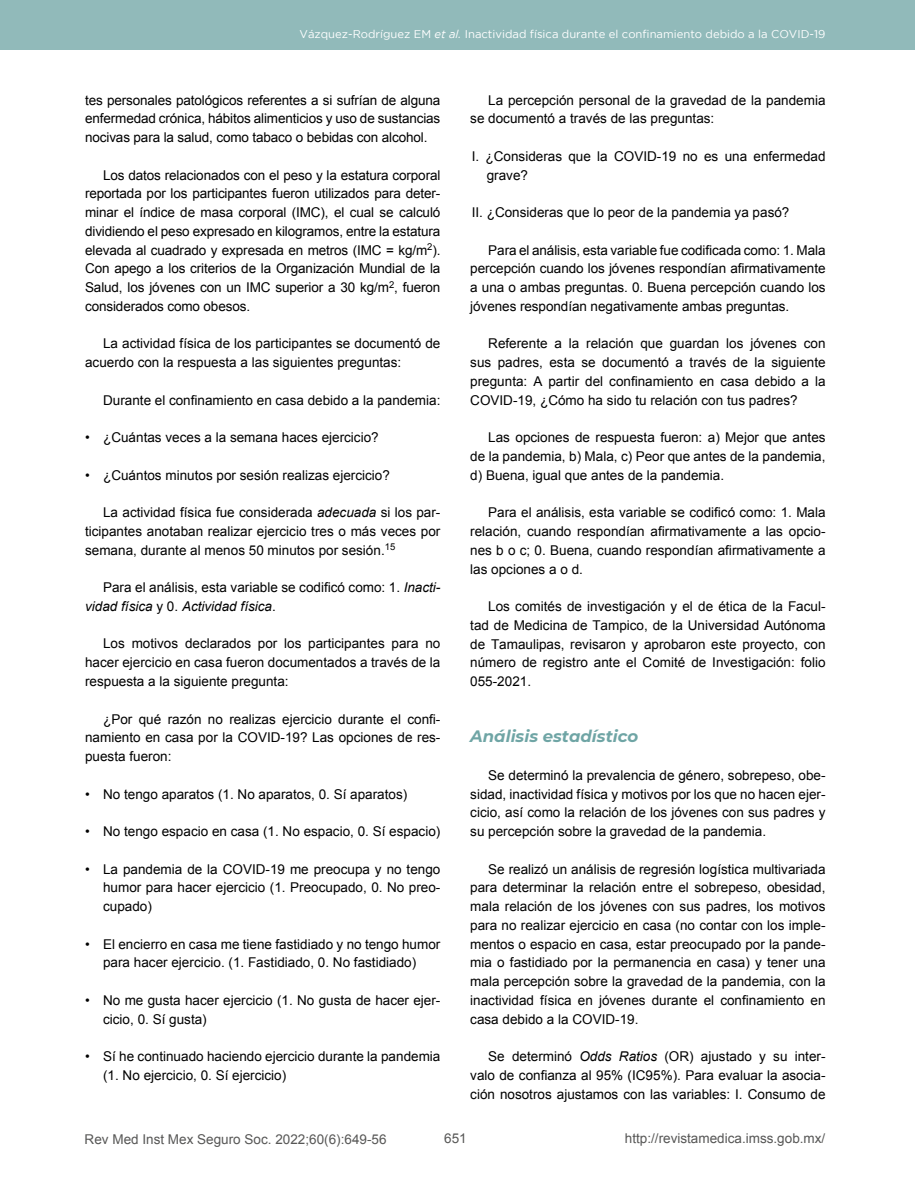
<style>
.page{position:relative;width:915px;height:1191px;background:#fff}
.page>*{position:absolute;margin:0;border:0;box-sizing:border-box;transform-origin:0 0}
.t1{font:italic 700 16.5px "Montserrat";color:#6fa5a5}
.t2{font:13.5px/18.8px "Arial";color:#000;text-align:justify}
.t3{font:13.5px "Arial";color:#575756}
.t4{font:11.25px "Gotham";color:#fff}
.s1{font-style:italic}
</style>
<div class="page">
<div style="left:0;top:0;width:914px;height:50px;background:#91baba"></div>
<p class="t4" style="left:299px;top:28px;width:527px">Vázquez-Rodríguez EM <span class="s1">et al.</span> Inactividad física durante el confinamiento debido a la COVID-19</p>
<p class="t2" style="left:85px;top:91px;width:356px">tes personales patológicos referentes a si sufrían de alguna enfermedad crónica, hábitos alimenticios y uso de sustancias nocivas para la salud, como tabaco o bebidas con alcohol.</p>
<p class="t2" style="left:85px;top:166px;width:357px;text-indent:18px">Los datos relacionados con el peso y la estatura corporal reportada por los participantes fueron utilizados para deter&shy;minar el índice de masa corporal (IMC), el cual se calculó dividiendo el peso expresado en kilogramos, entre la estatura elevada al cuadrado y expresada en metros (IMC = kg/m<sup>2</sup>).<br>Con apego a los criterios de la Organización Mundial de la Salud, los jóvenes con un IMC superior a 30 kg/m<sup>2</sup>, fueron considerados como obesos.</p>
<p class="t2" style="left:85px;top:334px;width:357px;text-indent:18px">La actividad física de los participantes se documentó de acuerdo con la respuesta a las siguientes preguntas:</p>
<p class="t2" style="left:103px;top:391px;width:339px">Durante el confinamiento en casa debido a la pandemia:</p>
<p class="t2" style="left:85px;top:428px;width:295px">• ¿Cuántas veces a la semana haces ejercicio?</p>
<p class="t2" style="left:85px;top:466px;width:306px">• ¿Cuántos minutos por sesión realizas ejercicio?</p>
<p class="t2" style="left:85px;top:503px;width:357px;text-indent:18px">La actividad física fue considerada <span class="s1">adecuada</span> si los par&shy;ticipantes anotaban realizar ejercicio tres o más veces por semana, durante al menos 50 minutos por sesión.<sup>15</sup></p>
<p class="t2" style="left:85px;top:578px;width:357px;text-indent:18px">Para el análisis, esta variable se codificó como: 1. <span class="s1">Inacti&shy;vidad física</span> y 0. <span class="s1">Actividad física</span>.</p>
<p class="t2" style="left:85px;top:634px;width:357px;text-indent:18px">Los motivos declarados por los participantes para no hacer ejercicio en casa fueron documentados a través de la respuesta a la siguiente pregunta:</p>
<p class="t2" style="left:85px;top:709px;width:357px;text-indent:18px">¿Por qué razón no realizas ejercicio durante el confi&shy;namiento en casa por la COVID-19? Las opciones de res&shy;puesta fueron:</p>
<p class="t2" style="left:85px;top:784px;width:323px">• No tengo aparatos (1. No aparatos, 0. Sí aparatos)</p>
<p class="t2" style="left:85px;top:822px;width:356px">• No tengo espacio en casa (1. No espacio, 0. Sí espacio)</p>
<p class="t2" style="left:103px;top:859px;width:339px;text-indent:-18px">• La pandemia de la COVID-19 me preocupa y no tengo humor para hacer ejercicio (1. Preocupado, 0. No preo&shy;cupado)</p>
<p class="t2" style="left:85px;top:934px;width:357px;text-align:center">• El encierro en casa me tiene fastidiado y no tengo humor para hacer ejercicio. (1. Fastidiado, 0. No fastidiado)</p>
<p class="t2" style="left:103px;top:991px;width:339px;text-indent:-18px">• No me gusta hacer ejercicio (1. No gusta de hacer ejer&shy;cicio, 0. Sí gusta)</p>
<p class="t2" style="left:103px;top:1047px;width:339px;text-indent:-18px">• Sí he continuado haciendo ejercicio durante la pandemia (1. No ejercicio, 0. Sí ejercicio)</p>
<p class="t2" style="left:470px;top:91px;width:356px;text-indent:18px">La percepción personal de la gravedad de la pandemia se documentó a través de las preguntas:</p>
<p class="t2" style="left:486px;top:147px;width:340px;text-indent:-15px">I. ¿Consideras que la COVID-19 no es una enfermedad grave?</p>
<p class="t2" style="left:471px;top:203px;width:319px">II. ¿Consideras que lo peor de la pandemia ya pasó?</p>
<p class="t2" style="left:470px;top:241px;width:356px;text-indent:18px">Para el análisis, esta variable fue codificada como: 1. Mala percepción cuando los jóvenes respondían afirmativamente a una o ambas preguntas. 0. Buena percepción cuando los jóvenes respondían negativamente ambas preguntas.</p>
<p class="t2" style="left:470px;top:334px;width:357px;text-indent:18px">Referente a la relación que guardan los jóvenes con sus padres, esta se documentó a través de la siguiente pregunta: A partir del confinamiento en casa debido a la COVID-19, ¿Cómo ha sido tu relación con tus padres?</p>
<p class="t2" style="left:470px;top:428px;width:357px;text-indent:18px">Las opciones de respuesta fueron: a) Mejor que antes de la pandemia, b) Mala, c) Peor que antes de la pandemia, d) Buena, igual que antes de la pandemia.</p>
<p class="t2" style="left:470px;top:503px;width:357px;text-indent:18px">Para el análisis, esta variable se codificó como: 1. Mala relación, cuando respondían afirmativamente a las opcio&shy;nes b o c; 0. Buena, cuando respondían afirmativamente a las opciones a o d.</p>
<p class="t2" style="left:470px;top:597px;width:357px;text-indent:18px">Los comités de investigación y el de ética de la Facul&shy;tad de Medicina de Tampico, de la Universidad Autónoma de Tamaulipas, revisaron y aprobaron este proyecto, con número de registro ante el Comité de Investigación: folio 055-2021.</p>
<p class="t1" style="left:470px;top:724px;width:169px">Análisis estadístico</p>
<p class="t2" style="left:470px;top:766px;width:357px;text-indent:18px">Se determinó la prevalencia de género, sobrepeso, obe&shy;sidad, inactividad física y motivos por los que no hacen ejer&shy;cicio, así como la relación de los jóvenes con sus padres y su percepción sobre la gravedad de la pandemia.</p>
<p class="t2" style="left:470px;top:859px;width:357px;text-indent:18px">Se realizó un análisis de regresión logística multivariada para determinar la relación entre el sobrepeso, obesidad, mala relación de los jóvenes con sus padres, los motivos para no realizar ejercicio en casa (no contar con los imple&shy;mentos o espacio en casa, estar preocupado por la pande&shy;mia o fastidiado por la permanencia en casa) y tener una mala percepción sobre la gravedad de la pandemia, con la inactividad física en jóvenes durante el confinamiento en casa debido a la COVID-19.</p>
<p class="t2" style="left:470px;top:1047px;width:357px;text-indent:18px">Se determinó <span class="s1">Odds Ratios</span> (OR) ajustado y su inter&shy;valo de confianza al 95% (IC95%). Para evaluar la asocia&shy;ción nosotros ajustamos con las variables: I. Consumo de</p>
<p class="t3" style="left:85px;top:1130px;width:303px">Rev Med Inst Mex Seguro Soc. 2022;60(6):649-56</p>
<p class="t3" style="left:444px;top:1129px;width:24px">651</p>
<p class="t3" style="left:624px;top:1129px;width:202px">http://revistamedica.imss.gob.mx/</p>
</div>
